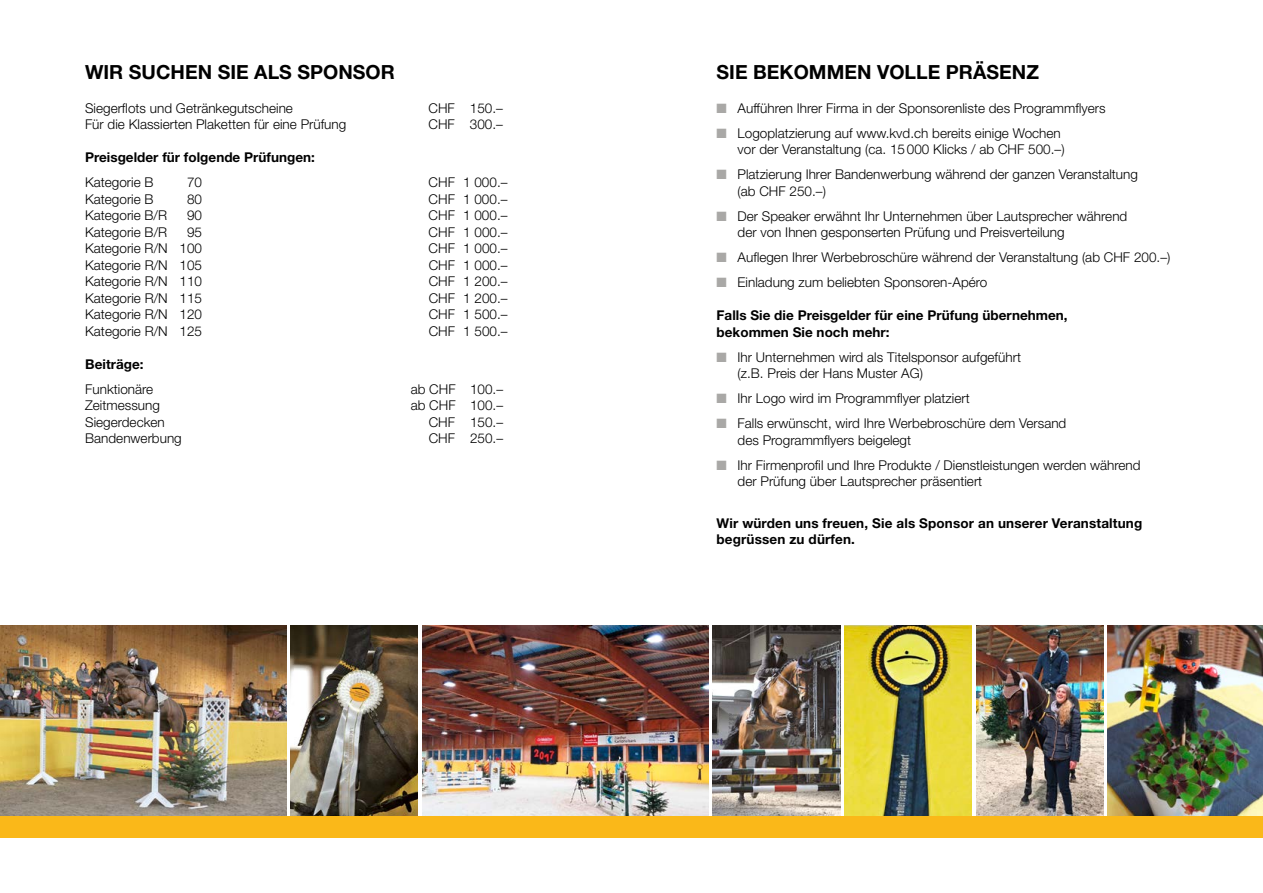
<style>
.page{position:relative;width:1263px;height:893px;background:#fff}
.page>*{position:absolute;margin:0;border:0;box-sizing:border-box;transform-origin:0 0}
.t1{font:700 19.5px "Helvetica Neue";color:#000}
.t2{font:300 13.5px/16.5px "Helvetica Neue";color:#000}
.t3{font:700 13.5px/16.5px "Helvetica Neue";color:#000}
.s1{color:#a9a8a6}
</style>
<div class="page">
<img style="left:844px;top:625px;width:128px;height:191px">
<img style="left:1108px;top:625px;width:155px;height:191px">
<img style="left:422px;top:625px;width:286px;height:191px">
<img style="left:0;top:625px;width:286px;height:191px">
<img style="left:290px;top:625px;width:128px;height:191px">
<img style="left:712px;top:625px;width:128px;height:191px">
<img style="left:976px;top:625px;width:128px;height:191px">
<div style="left:0;top:816px;width:1263px;height:22px;background:#fab819"></div>
<h1 class="t1" style="left:85px;top:60px;width:311px">WIR SUCHEN SIE ALS SPONSOR</h1>
<p class="t2" style="left:85px;top:99px;width:209px">Siegerflots und Getränkegutscheine</p>
<p class="t2" style="left:429px;top:99px;width:76px">CHF 150.–</p>
<p class="t2" style="left:85px;top:116px;width:263px">Für die Klassierten Plaketten für eine Prüfung</p>
<p class="t2" style="left:429px;top:116px;width:76px">CHF 300.–</p>
<p class="t3" style="left:85px;top:149px;width:231px">Preisgelder für folgende Prüfungen:</p>
<p class="t2" style="left:85px;top:174px;width:70px">Kategorie B</p>
<p class="t2" style="left:187px;top:174px;width:17px">70</p>
<p class="t2" style="left:429px;top:174px;width:80px">CHF 1 000.–</p>
<p class="t2" style="left:85px;top:190px;width:70px">Kategorie B</p>
<p class="t2" style="left:187px;top:190px;width:17px">80</p>
<p class="t2" style="left:429px;top:190px;width:80px">CHF 1 000.–</p>
<p class="t2" style="left:85px;top:207px;width:84px">Kategorie B/R</p>
<p class="t2" style="left:187px;top:207px;width:17px">90</p>
<p class="t2" style="left:429px;top:207px;width:80px">CHF 1 000.–</p>
<p class="t2" style="left:85px;top:223px;width:84px">Kategorie B/R</p>
<p class="t2" style="left:187px;top:223px;width:17px">95</p>
<p class="t2" style="left:429px;top:223px;width:80px">CHF 1 000.–</p>
<p class="t2" style="left:85px;top:240px;width:118px">Kategorie R/N 100</p>
<p class="t2" style="left:429px;top:240px;width:80px">CHF 1 000.–</p>
<p class="t2" style="left:85px;top:256px;width:118px">Kategorie R/N 105</p>
<p class="t2" style="left:429px;top:256px;width:80px">CHF 1 000.–</p>
<p class="t2" style="left:85px;top:273px;width:118px">Kategorie R/N 110</p>
<p class="t2" style="left:429px;top:273px;width:80px">CHF 1 200.–</p>
<p class="t2" style="left:85px;top:289px;width:118px">Kategorie R/N 115</p>
<p class="t2" style="left:429px;top:289px;width:80px">CHF 1 200.–</p>
<p class="t2" style="left:85px;top:306px;width:118px">Kategorie R/N 120</p>
<p class="t2" style="left:429px;top:306px;width:80px">CHF 1 500.–</p>
<p class="t2" style="left:85px;top:322px;width:118px">Kategorie R/N 125</p>
<p class="t2" style="left:429px;top:322px;width:80px">CHF 1 500.–</p>
<p class="t3" style="left:85px;top:355px;width:60px">Beiträge:</p>
<p class="t2" style="left:85px;top:380px;width:70px">Funktionäre</p>
<p class="t2" style="left:411px;top:380px;width:94px">ab CHF 100.–</p>
<p class="t2" style="left:85px;top:397px;width:76px">Zeitmessung</p>
<p class="t2" style="left:411px;top:397px;width:94px">ab CHF 100.–</p>
<p class="t2" style="left:85px;top:413px;width:81px">Siegerdecken</p>
<p class="t2" style="left:429px;top:413px;width:76px">CHF 150.–</p>
<p class="t2" style="left:85px;top:430px;width:98px">Bandenwerbung</p>
<p class="t2" style="left:429px;top:430px;width:76px">CHF 250.–</p>
<h1 class="t1" style="left:716px;top:60px;width:324px">SIE BEKOMMEN VOLLE PRÄSENZ</h1>
<p class="t2" style="left:716px;top:99px;width:390px"><span class="s1">■</span> Aufführen Ihrer Firma in der Sponsorenliste des Programmflyers</p>
<p class="t2" style="left:716px;top:124px;width:350px;text-align:right"><span class="s1">■</span> Logoplatzierung auf www.kvd.ch bereits einige Wochen vor der Veranstaltung (ca. 15000 Klicks / ab CHF 500.–)</p>
<p class="t2" style="left:737px;top:166px;width:402px;text-indent:-21px"><span class="s1">■</span> Platzierung Ihrer Bandenwerbung während der ganzen Veranstaltung (ab CHF 250.–)</p>
<p class="t2" style="left:737px;top:207px;width:391px;text-indent:-21px"><span class="s1">■</span> Der Speaker erwähnt Ihr Unternehmen über Lautsprecher während der von Ihnen gesponserten Prüfung und Preisverteilung</p>
<p class="t2" style="left:716px;top:249px;width:455px"><span class="s1">■</span> Auflegen Ihrer Werbebroschüre während der Veranstaltung (ab CHF 200.–)</p>
<p class="t2" style="left:716px;top:274px;width:272px"><span class="s1">■</span> Einladung zum beliebten Sponsoren-Apéro</p>
<p class="t3" style="left:716px;top:307px;width:353px">Falls Sie die Preisgelder für eine Prüfung übernehmen, bekommen Sie noch mehr:</p>
<p class="t2" style="left:737px;top:348px;width:285px;text-indent:-21px"><span class="s1">■</span> Ihr Unternehmen wird als Titelsponsor aufgeführt (z.B. Preis der Hans Muster AG)</p>
<p class="t2" style="left:716px;top:390px;width:255px"><span class="s1">■</span> Ihr Logo wird im Programmflyer platziert</p>
<p class="t2" style="left:738px;top:415px;width:330px;text-indent:-21px"><span class="s1">■</span> Falls erwünscht, wird Ihre Werbebroschüre dem Versand des Programmflyers beigelegt</p>
<p class="t2" style="left:738px;top:456px;width:404px;text-indent:-21px"><span class="s1">■</span> Ihr Firmenprofil und Ihre Produkte / Dienstleistungen werden während der Prüfung über Lautsprecher präsentiert</p>
<p class="t3" style="left:716px;top:514px;width:427px">Wir würden uns freuen, Sie als Sponsor an unserer Veranstaltung begrüssen zu dürfen.</p>
</div>
